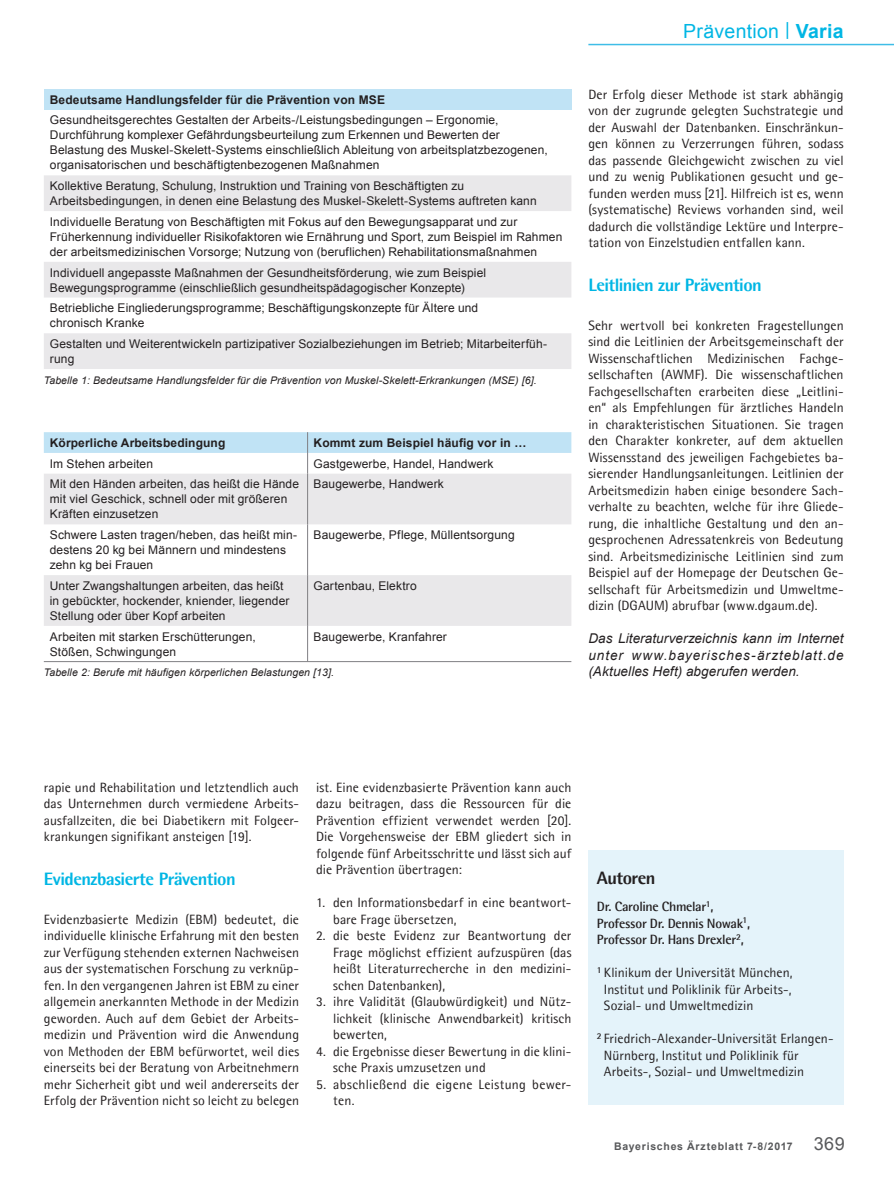
<style>
.page{position:relative;width:894px;height:1190px;background:#fff}
.page>*{position:absolute;margin:0;border:0;box-sizing:border-box;transform-origin:0 0}
.t1{font:19.5px "Arial";letter-spacing:.015em;color:#00b6e4}
.t2{font:800 18px "Agfa Rotis Semisans";letter-spacing:-.03em;color:#00b6e4}
.t3{font:800 18px "Agfa Rotis Semisans";letter-spacing:-.03em;color:#231f20}
.t4{font:13.5px/16.5px "Agfa Rotis Semisans";letter-spacing:.005em;color:#231f20;text-align:justify}
.t5{font:italic 13.5px/16.5px "Arial";letter-spacing:.015em;color:#231f20;text-align:justify}
.t6{font:700 13.5px/16.5px "Agfa Rotis Semisans";letter-spacing:-.02em;color:#231f20}
.t7{font:13.5px/16.5px "Agfa Rotis Semisans";letter-spacing:.025em;color:#231f20}
.t8{font:12px/15px "Arial";letter-spacing:.01em;color:#231f20}
.t9{font:700 12px "Arial";letter-spacing:.01em;color:#231f20}
.t10{font:italic 10.5px "Arial";letter-spacing:.01em;color:#231f20}
.t11{font:700 10.5px "Arial";letter-spacing:.075em;color:#58595b}
.s1{font-weight:700}
.s2{font-weight:400;font-size:18px}
</style>
<div class="page">
<hr style="left:588px;top:44px;width:305px;height:1px;background:#3ebde7">
<div style="left:588px;top:851px;width:255px;height:254px;background:#e4f3fa"></div>
<div style="left:44px;top:89px;width:527px;height:21px;background:#c0e3f5"></div>
<svg style="left:44px;top:175px;width:527px;height:194px;fill:#e9e8ea"></svg>
<svg style="left:44px;top:474px;width:527px;height:152px;fill:#e9e8ea"></svg>
<hr style="left:44px;top:661px;width:527px;height:1px;background:#807f83">
<svg style="left:44px;top:432px;width:527px;height:42px"></svg>
<hr style="left:307px;top:474px;width:1px;height:50px;background:#807f83">
<hr style="left:307px;top:524px;width:1px;height:51px;background:#807f83">
<hr style="left:307px;top:575px;width:1px;height:51px;background:#807f83">
<hr style="left:307px;top:626px;width:1px;height:35px;background:#807f83">
<p class="t9" style="left:50px;top:93px;width:336px">Bedeutsame Handlungsfelder für die Prävention von MSE</p>
<p class="t8" style="left:50px;top:113px;width:499px">Gesundheitsgerechtes Gestalten der Arbeits-/Leistungsbedingungen – Ergonomie, Durchführung komplexer Gefährdungsbeurteilung zum Erkennen und Bewerten der Belastung des Muskel-Skelett-Systems einschließlich Ableitung von arbeitsplatzbezogenen, organisatorischen und beschäftigtenbezogenen Maßnahmen</p>
<p class="t8" style="left:50px;top:178px;width:488px">Kollektive Beratung, Schulung, Instruktion und Training von Beschäftigten zu<br>Arbeitsbedingungen, in denen eine Belastung des Muskel-Skelett-Systems auftreten kann</p>
<p class="t8" style="left:50px;top:214px;width:514px">Individuelle Beratung von Beschäftigten mit Fokus auf den Bewegungsapparat und zur<br>Früherkennung individueller Risikofaktoren wie Ernährung und Sport, zum Beispiel im Rahmen der arbeitsmedizinischen Vorsorge; Nutzung von (beruflichen) Rehabilitationsmaßnahmen</p>
<p class="t8" style="left:50px;top:265px;width:438px">Individuell angepasste Maßnahmen der Gesundheitsförderung, wie zum Beispiel<br>Bewegungsprogramme (einschließlich gesundheitspädagogischer Konzepte)</p>
<p class="t8" style="left:50px;top:301px;width:430px">Betriebliche Eingliederungsprogramme; Beschäftigungskonzepte für Ältere und chronisch Kranke</p>
<p class="t8" style="left:50px;top:336px;width:498px">Gestalten und Weiterentwickeln partizipativer Sozialbeziehungen im Betrieb; Mitarbeiterfüh&shy;rung</p>
<p class="t10" style="left:44px;top:374px;width:494px">Tabelle 1: Bedeutsame Handlungsfelder für die Prävention von Muskel-Skelett-Erkrankungen (MSE) [6].</p>
<p class="t9" style="left:50px;top:436px;width:177px">Körperliche Arbeitsbedingung</p>
<p class="t9" style="left:313px;top:436px;width:214px">Kommt zum Beispiel häufig vor in …</p>
<p class="t8" style="left:50px;top:456px;width:105px">Im Stehen arbeiten</p>
<p class="t8" style="left:313px;top:456px;width:181px">Gastgewerbe, Handel, Handwerk</p>
<p class="t8" style="left:50px;top:477px;width:251px">Mit den Händen arbeiten, das heißt die Hände mit viel Geschick, schnell oder mit größeren<br>Kräften einzusetzen</p>
<p class="t8" style="left:313px;top:477px;width:132px">Baugewerbe, Handwerk</p>
<p class="t8" style="left:50px;top:527px;width:249px">Schwere Lasten tragen/heben, das heißt min&shy;destens 20 kg bei Männern und mindestens zehn kg bei Frauen</p>
<p class="t8" style="left:313px;top:527px;width:202px">Baugewerbe, Pflege, Müllentsorgung</p>
<p class="t8" style="left:50px;top:578px;width:241px">Unter Zwangshaltungen arbeiten, das heißt in gebückter, hockender, kniender, liegender<br>Stellung oder über Kopf arbeiten</p>
<p class="t8" style="left:313px;top:578px;width:105px">Gartenbau, Elektro</p>
<p class="t8" style="left:50px;top:629px;width:207px">Arbeiten mit starken Erschütterungen,<br>Stößen, Schwingungen</p>
<p class="t8" style="left:313px;top:629px;width:135px">Baugewerbe, Kranfahrer</p>
<p class="t10" style="left:44px;top:666px;width:292px">Tabelle 2: Berufe mit häufigen körperlichen Belastungen [13].</p>
<h1 class="t1" style="left:683px;top:20px;width:162px">Prävention <sup>|</sup> <span class="s1">Varia</span></h1>
<p class="t4" style="left:588px;top:86px;width:257px">Der Erfolg dieser Methode ist stark abhängig von der zugrunde gelegten Suchstrategie und der Auswahl der Datenbanken. Einschränkun&shy;gen können zu Verzerrungen führen, sodass das passende Gleichgewicht zwischen zu viel und zu wenig Publikationen gesucht und ge&shy;funden werden muss [21]. Hilfreich ist es, wenn (systematische) Reviews vorhanden sind, weil dadurch die vollständige Lektüre und Interpre&shy;tation von Einzelstudien entfallen kann.</p>
<h2 class="t2" style="left:588px;top:273px;width:175px">Leitlinien zur Prävention</h2>
<p class="t4" style="left:588px;top:317px;width:257px">Sehr wertvoll bei konkreten Fragestellungen sind die Leitlinien der Arbeitsgemeinschaft der Wissenschaftlichen Medizinischen Fachge&shy;sellschaften (AWMF). Die wissenschaftlichen Fachgesellschaften erarbeiten diese „Leitlini&shy;en“ als Empfehlungen für ärztliches Handeln in charakteristischen Situationen. Sie tragen den Charakter konkreter, auf dem aktuellen Wissensstand des jeweiligen Fachgebietes ba&shy;sierender Handlungsanleitungen. Leitlinien der Arbeitsmedizin haben einige besondere Sach&shy;verhalte zu beachten, welche für ihre Gliede&shy;rung, die inhaltliche Gestaltung und den an&shy;gesprochenen Adressatenkreis von Bedeutung sind. Arbeitsmedizinische Leitlinien sind zum Beispiel auf der Homepage der Deutschen Ge&shy;sellschaft für Arbeitsmedizin und Umweltme&shy;dizin (DGAUM) abrufbar (www.dgaum.de).</p>
<p class="t5" style="left:588px;top:630px;width:257px">Das Literaturverzeichnis kann im Internet unter www.bayerisches-ärzteblatt.de (Aktuelles Heft) abgerufen werden.</p>
<p class="t4" style="left:44px;top:779px;width:257px">rapie und Rehabilitation und letztendlich auch das Unternehmen durch vermiedene Arbeits&shy;ausfallzeiten, die bei Diabetikern mit Folgeer&shy;krankungen signifikant ansteigen [19].</p>
<h2 class="t2" style="left:44px;top:867px;width:193px">Evidenzbasierte Prävention</h2>
<p class="t4" style="left:44px;top:911px;width:257px">Evidenzbasierte Medizin (EBM) bedeutet, die individuelle klinische Erfahrung mit den besten zur Verfügung stehenden externen Nachweisen aus der systematischen Forschung zu verknüp&shy;fen. In den vergangenen Jahren ist EBM zu einer allgemein anerkannten Methode in der Medizin geworden. Auch auf dem Gebiet der Arbeits&shy;medizin und Prävention wird die Anwendung von Methoden der EBM befürwortet, weil dies einerseits bei der Beratung von Arbeitnehmern mehr Sicherheit gibt und weil andererseits der Erfolg der Prävention nicht so leicht zu belegen</p>
<p class="t4" style="left:316px;top:779px;width:257px">ist. Eine evidenzbasierte Prävention kann auch dazu beitragen, dass die Ressourcen für die Prävention effizient verwendet werden [20].<br>Die Vorgehensweise der EBM gliedert sich in folgende fünf Arbeitsschritte und lässt sich auf die Prävention übertragen:</p>
<p class="t4" style="left:333px;top:894px;width:240px;text-indent:-17px">1. den Informationsbedarf in eine beantwort&shy;bare Frage übersetzen,</p>
<p class="t4" style="left:333px;top:927px;width:240px;text-indent:-17px">2. die beste Evidenz zur Beantwortung der Frage möglichst effizient aufzuspüren (das heißt Literaturrecherche in den medizini&shy;schen Datenbanken),</p>
<p class="t4" style="left:333px;top:993px;width:240px;text-indent:-17px">3. ihre Validität (Glaubwürdigkeit) und Nütz&shy;lichkeit (klinische Anwendbarkeit) kritisch bewerten,</p>
<p class="t4" style="left:333px;top:1043px;width:240px;text-indent:-17px">4. die Ergebnisse dieser Bewertung in die klini&shy;sche Praxis umzusetzen und</p>
<p class="t7" style="left:333px;top:1076px;width:240px;text-indent:-17px">5. abschließend die eigene Leistung bewer&shy;ten.</p>
<h2 class="t3" style="left:597px;top:866px;width:60px">Autoren</h2>
<p class="t6" style="left:597px;top:898px;width:155px">Dr. Caroline Chmelar<sup>1</sup>,<br>Professor Dr. Dennis Nowak<sup>1</sup>,<br>Professor Dr. Hans Drexler<sup>2</sup>,</p>
<p class="t4" style="left:604px;top:964px;width:190px;text-indent:-7px"><sup>1</sup> Klinikum der Universität München, Institut und Poliklinik für Arbeits-, Sozial- und Umweltmedizin</p>
<p class="t4" style="left:604px;top:1030px;width:231px;text-align:left;text-indent:-7px"><sup>2</sup> Friedrich-Alexander-Universität Erlangen-<br>Nürnberg, Institut und Poliklinik für<br>Arbeits-, Sozial- und Umweltmedizin</p>
<p class="t11" style="left:614px;top:1140px;width:232px">Bayerisches Ärzteblatt 7-8/2017 <span class="s2">369</span></p>
</div>
